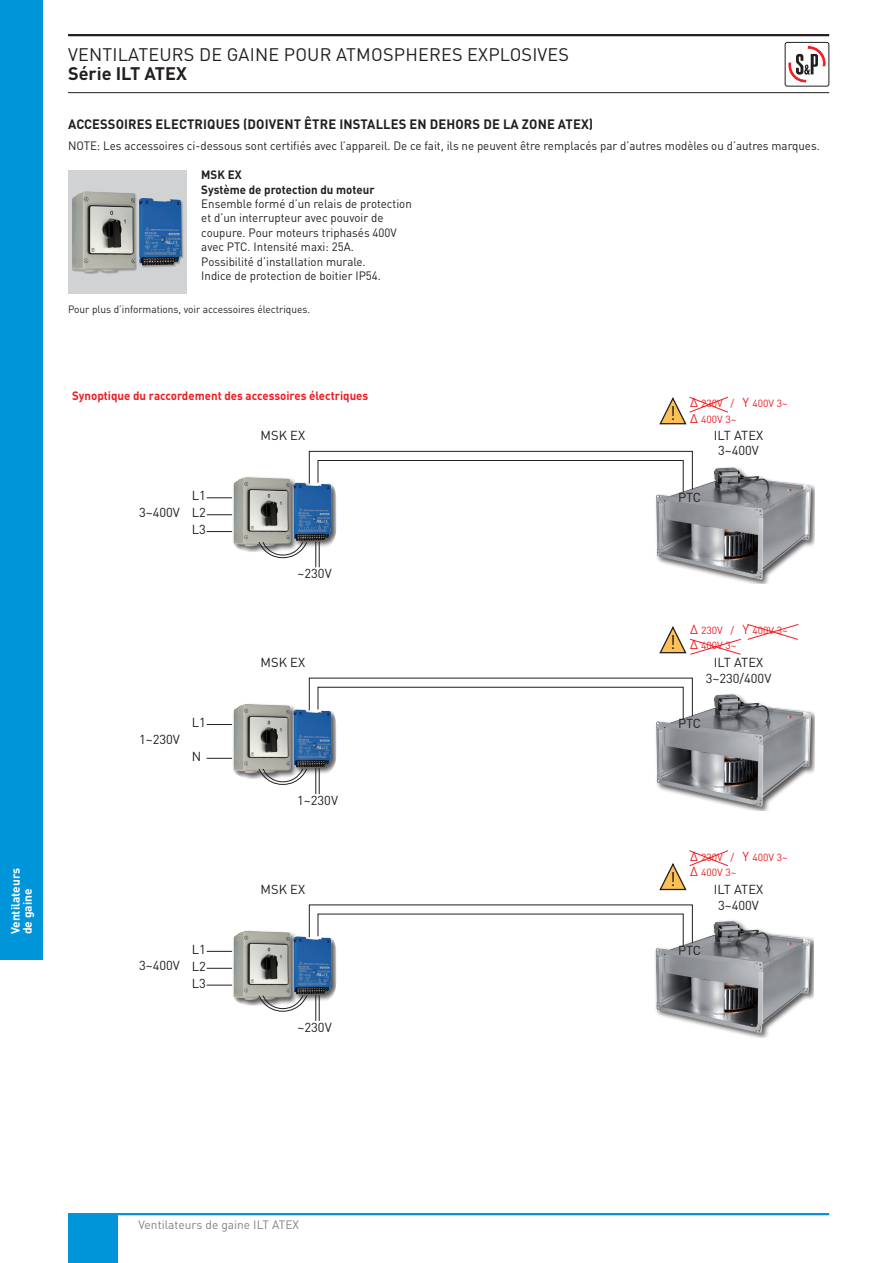
<style>
.page{position:relative;width:893px;height:1263px;background:#fff}
.page>*{position:absolute;margin:0;border:0;box-sizing:border-box;transform-origin:0 0}
.t1{font:19.65px "DIN";color:#231f20}
.t2{font:18px "DIN Pro";letter-spacing:.01em;color:#231f20}
.t3{font:700 18px "DIN Pro";color:#231f20}
.t4{font:700 13.5px "DIN Pro";letter-spacing:.01em;color:#231f20;scale:.96 1}
.t5{font:12.9px/17px "DIN";color:#231f20;text-align:center}
.t6{font:12px/14.4px "DIN Pro";color:#231f20;scale:.96 1}
.t7{font:700 12px "DIN Pro";color:#ee1d23;scale:.96 1}
.t8{font:700 12px/14.4px "DIN Pro";color:#231f20;scale:.96 1}
.t9{font:12px "DIN Pro";color:#808285}
.t10{font:700 12px/12px "DIN Pro";color:#fff}
.t11{font:10.5px "DIN Pro";color:#231f20;scale:.96 1}
.t12{font:10.35px/15.5px "DIN";color:#ee1d23}
.s1{font-size:12.9px}
.s2{font-size:19.65px;color:#231f20}
</style>
<div class="page">
<hr style="left:68px;top:1213px;width:761px;height:2px;background:#0095d9">
<div style="left:68px;top:1214px;width:49px;height:49px;background:#0095d9"></div>
<hr style="left:68px;top:34px;width:761px;height:2px;background:#231f20">
<hr style="left:68px;top:92px;width:761px;height:1px;background:#231f20">
<svg style="left:788px;top:47px;width:38px;height:36px"></svg>
<div style="left:785px;top:42px;width:44px;height:44px;border:1px solid #231f20;border-radius:2px"></div>
<div style="left:68px;top:170px;width:118px;height:123px;background:#d1d2d4"></div>
<div style="left:72px;top:191px;width:112px;height:83px;background:#231f20;opacity:.33"></div>
<img style="left:72px;top:192px;width:110px;height:80px">
<div style="left:232px;top:929px;width:104px;height:77px;background:#231f20;opacity:.75"></div>
<img style="left:233px;top:931px;width:99px;height:69px">
<svg style="left:259px;top:995px;width:48px;height:17px"></svg>
<svg style="left:315px;top:995px;width:5px;height:26px"></svg>
<div style="left:654px;top:919px;width:160px;height:118px;background:#231f20;opacity:.75"></div>
<img style="left:656px;top:921px;width:154px;height:112px">
<svg style="left:308px;top:904px;width:385px;height:43px"></svg>
<svg style="left:207px;top:951px;width:25px;height:1px"></svg>
<svg style="left:207px;top:968px;width:25px;height:1px"></svg>
<svg style="left:207px;top:985px;width:25px;height:1px"></svg>
<div style="left:232px;top:702px;width:104px;height:77px;background:#231f20;opacity:.75"></div>
<img style="left:233px;top:704px;width:99px;height:69px">
<svg style="left:259px;top:768px;width:48px;height:17px"></svg>
<svg style="left:315px;top:768px;width:5px;height:26px"></svg>
<div style="left:655px;top:693px;width:159px;height:117px;background:#231f20;opacity:.75"></div>
<img style="left:656px;top:694px;width:155px;height:113px">
<svg style="left:308px;top:677px;width:385px;height:43px"></svg>
<svg style="left:207px;top:724px;width:25px;height:1px"></svg>
<svg style="left:207px;top:758px;width:25px;height:1px"></svg>
<svg style="left:659px;top:624px;width:140px;height:31px"></svg>
<svg style="left:659px;top:850px;width:69px;height:41px"></svg>
<div style="left:232px;top:476px;width:104px;height:76px;background:#231f20;opacity:.75"></div>
<img style="left:233px;top:477px;width:99px;height:70px">
<svg style="left:259px;top:542px;width:48px;height:16px"></svg>
<svg style="left:315px;top:541px;width:5px;height:26px"></svg>
<div style="left:655px;top:466px;width:159px;height:118px;background:#231f20;opacity:.75"></div>
<img style="left:656px;top:467px;width:155px;height:113px">
<svg style="left:308px;top:450px;width:385px;height:43px"></svg>
<svg style="left:207px;top:497px;width:25px;height:1px"></svg>
<svg style="left:207px;top:514px;width:25px;height:1px"></svg>
<svg style="left:207px;top:531px;width:25px;height:1px"></svg>
<svg style="left:659px;top:396px;width:70px;height:29px"></svg>
<div style="left:0;top:0;width:43px;height:960px;background:#0095d9"></div>
<p class="t10" style="left:9px;top:934px;width:68px;rotate:-90deg">Ventilateurs de gaine</p>
<h2 class="t2" style="left:68px;top:42px;width:503px">VENTILATEURS DE GAINE POUR ATMOSPHERES EXPLOSIVES</h2>
<h2 class="t3" style="left:68px;top:61px;width:120px">Série ILT ATEX</h2>
<p class="t4" style="left:68px;top:115px;width:549px">ACCESSOIRES ELECTRIQUES (DOIVENT ÊTRE INSTALLES EN DEHORS DE LA ZONE ATEX)</p>
<p class="t6" style="left:68px;top:137px;width:785px">NOTE: Les accessoires ci-dessous sont certifiés avec l’appareil. De ce fait, ils ne peuvent être remplacés par d’autres modèles ou d’autres marques.</p>
<p class="t8" style="left:201px;top:167px;width:182px">MSK EX<br>Système de protection du moteur</p>
<p class="t6" style="left:201px;top:196px;width:221px">Ensemble formé d’un relais de protection et d’un interrupteur avec pouvoir de coupure. Pour moteurs triphasés 400V avec PTC. Intensité maxi: 25A.<br>Possibilité d’installation murale.<br>Indice de protection de boitier IP54.</p>
<p class="t11" style="left:68px;top:302px;width:254px">Pour plus d’informations, voir accessoires électriques.</p>
<p class="t7" style="left:72px;top:388px;width:310px">Synoptique du raccordement des accessoires électriques</p>
<p class="t5" style="left:139px;top:503px;width:42px">3~400V</p>
<p class="t5" style="left:192px;top:487px;width:16px;text-align:justify">L1<br>L2<br>L3</p>
<p class="t5" style="left:139px;top:730px;width:42px">1~230V</p>
<p class="t5" style="left:192px;top:713px;width:16px">L1</p>
<p class="t5" style="left:192px;top:747px;width:11px">N</p>
<p class="t5" style="left:139px;top:957px;width:42px">3~400V</p>
<p class="t5" style="left:192px;top:940px;width:16px;text-align:justify">L1<br>L2<br>L3</p>
<p class="t5" style="left:261px;top:426px;width:46px">MSK EX</p>
<p class="t5" style="left:298px;top:565px;width:36px">~230V</p>
<p class="t5" style="left:261px;top:654px;width:46px">MSK EX</p>
<p class="t5" style="left:297px;top:792px;width:42px">1~230V</p>
<p class="t5" style="left:261px;top:881px;width:46px">MSK EX</p>
<p class="t5" style="left:298px;top:1018px;width:36px">~230V</p>
<h1 class="t1" style="left:670px;top:401px;width:8px">!</h1>
<p class="t12" style="left:690px;top:395px;width:99px"><span class="s1">∆</span> 230V / <span class="s1">Y</span> 400V 3~ <span class="s1">∆</span> 400V 3~</p>
<p class="t5" style="left:714px;top:427px;width:51px;line-height:15.5px">ILT ATEX<br>3~400V</p>
<p class="t5" style="left:678px;top:488px;width:25px">PTC</p>
<p class="t12" style="left:670px;top:622px;width:119px;text-indent:20px"><span class="s1">∆</span> 230V / <span class="s1">Y</span> 400V 3~ <span class="s2">!</span> <span class="s1">∆</span> 400V 3~</p>
<p class="t5" style="left:706px;top:655px;width:67px;line-height:15.5px">ILT ATEX<br>3~230/400V</p>
<p class="t5" style="left:678px;top:715px;width:25px">PTC</p>
<h1 class="t1" style="left:670px;top:866px;width:8px">!</h1>
<p class="t12" style="left:690px;top:849px;width:99px"><span class="s1">∆</span> 230V / <span class="s1">Y</span> 400V 3~ <span class="s1">∆</span> 400V 3~</p>
<p class="t5" style="left:714px;top:881px;width:51px;line-height:15.5px">ILT ATEX<br>3~400V</p>
<p class="t5" style="left:678px;top:942px;width:25px">PTC</p>
<p class="t9" style="left:139px;top:1216px;width:162px">Ventilateurs de gaine ILT ATEX</p>
</div>
